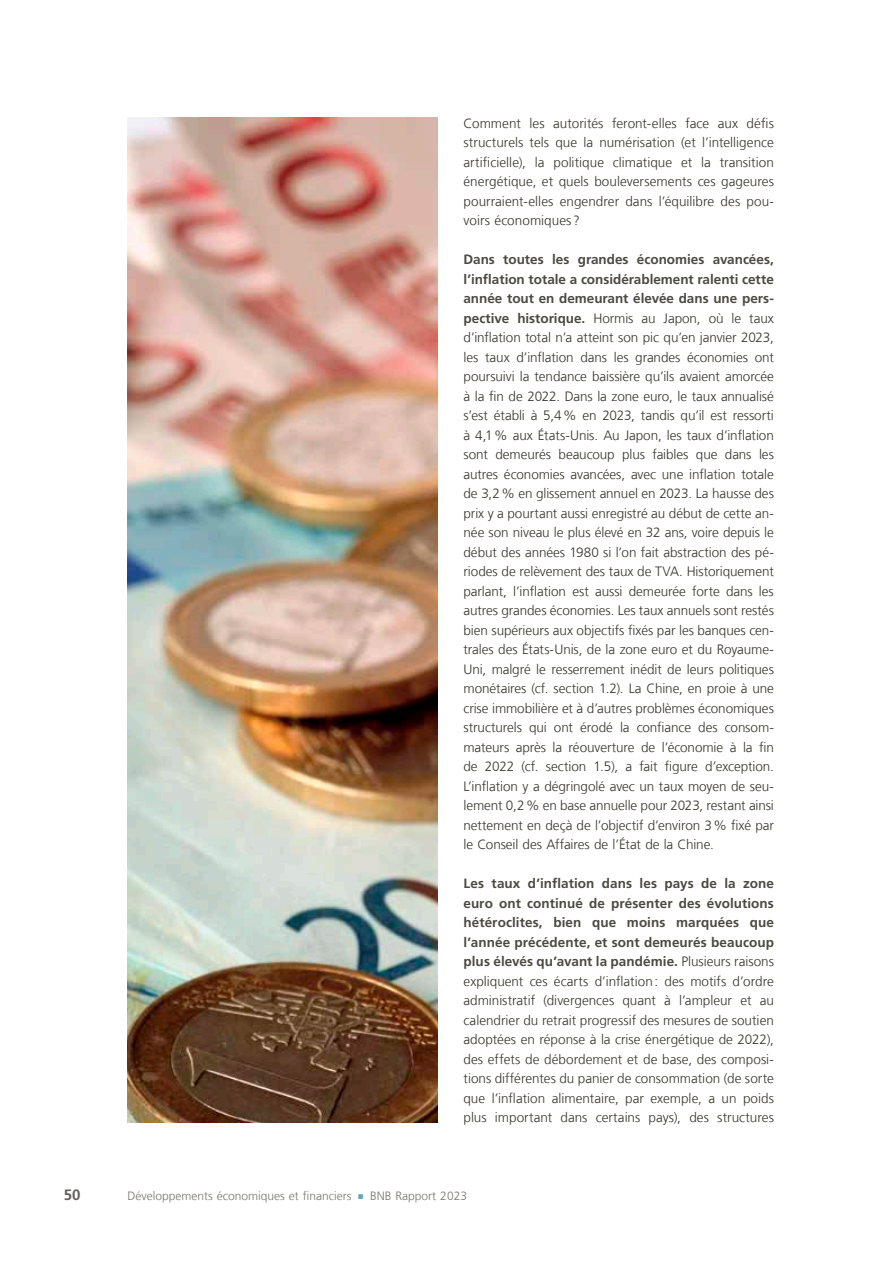
<style>
.page{position:relative;width:893px;height:1263px;background:#fff}
.page>*{position:absolute;margin:0;border:0;box-sizing:border-box;transform-origin:0 0}
.t1{font:700 15px "Frutiger LT Com";color:#62605b}
.Text{font:300 13.5px/19.5px "Frutiger LT Com";color:#38352f;text-align:justify}
.t2{font:300 12px "Frutiger LT Com";color:#777672}
.s1{font-weight:700;color:#4b4943}
.s2{color:#60a5b9}
</style>
<div class="page">
<img style="left:128px;top:117px;width:310px;height:1005px">
<p class="Text" style="left:463px;top:113px;width:312px">Comment les autorités feront-elles face aux défis structurels tels que la numérisation (et l’intelligence artificielle), la politique climatique et la transition énergétique, et quels bouleversements ces gageures pourraient-elles engendrer dans l’équilibre des pou&shy;voirs économiques ?</p>
<p class="Text" style="left:463px;top:249px;width:312px"><span class="s1">Dans toutes les grandes économies avancées, l’inflation totale a considérablement ralenti cette année tout en demeurant élevée dans une pers&shy;pective historique.</span> Hormis au Japon, où le taux d’inflation total n’a atteint son pic qu’en janvier 2023, les taux d’inflation dans les grandes économies ont poursuivi la tendance baissière qu’ils avaient amorcée à la fin de 2022. Dans la zone euro, le taux annualisé s’est établi à 5,4% en 2023, tandis qu’il est ressorti à 4,1% aux États-Unis. Au Japon, les taux d’inflation sont demeurés beaucoup plus faibles que dans les autres économies avancées, avec une inflation totale de 3,2% en glissement annuel en 2023. La hausse des prix y a pourtant aussi enregistré au début de cette an&shy;née son niveau le plus élevé en 32 ans, voire depuis le début des années 1980 si l’on fait abstraction des pé&shy;riodes de relèvement des taux de TVA. Historiquement parlant, l’inflation est aussi demeurée forte dans les autres grandes économies. Les taux annuels sont restés bien supérieurs aux objectifs fixés par les banques cen&shy;trales des États‑Unis, de la zone euro et du Royaume-Uni, malgré le resserrement inédit de leurs politiques monétaires (cf. section 1.2). La Chine, en proie à une crise immobilière et à d’autres problèmes économiques structurels qui ont érodé la confiance des consom&shy;mateurs après la réouverture de l’économie à la fin de 2022 (cf. section 1.5), a fait figure d’exception.<br>L’inflation y a dégringolé avec un taux moyen de seu&shy;lement 0,2% en base annuelle pour 2023, restant ainsi nettement en deçà de l’objectif d’environ 3% fixé par le Conseil des Affaires de l’État de la Chine.</p>
<p class="Text" style="left:463px;top:873px;width:312px"><span class="s1">Les taux d’inflation dans les pays de la zone euro ont continué de présenter des évolutions hétéroclites, bien que moins marquées que l’année précédente, et sont demeurés beaucoup plus élevés qu’avant la pandémie.</span> Plusieurs raisons expliquent ces écarts d’inflation: des motifs d’ordre administratif (divergences quant à l’ampleur et au calendrier du retrait progressif des mesures de soutien adoptées en réponse à la crise énergétique de 2022), des effets de débordement et de base, des composi&shy;tions différentes du panier de consommation (de sorte que l’inflation alimentaire, par exemple, a un poids plus important dans certains pays), des structures</p>
<p class="t1" style="left:64px;top:1186px;width:18px">50</p>
<p class="t2" style="left:128px;top:1188px;width:341px">Développements économiques et financiers <span class="s2">○</span> BNB Rapport 2023</p>
</div>
